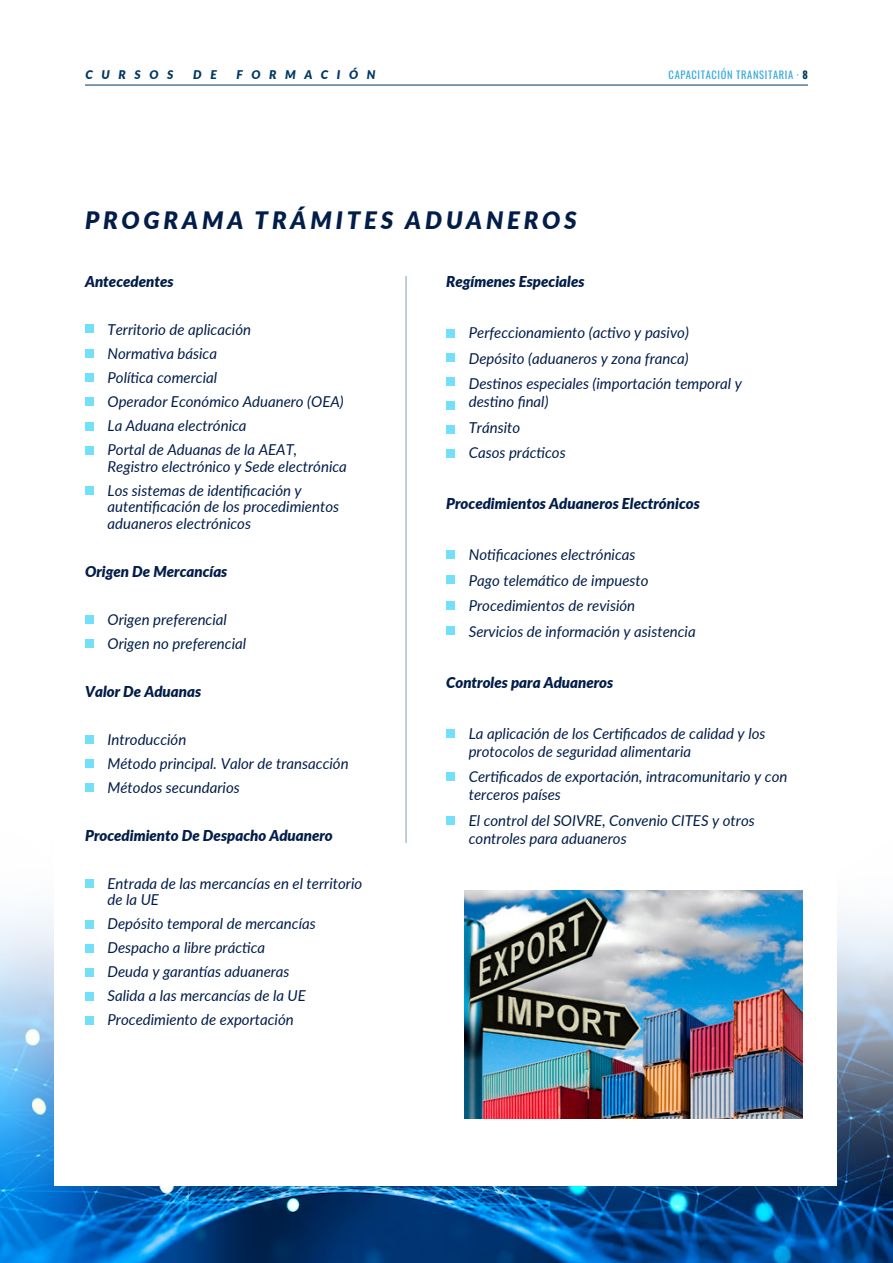
<style>
.page{position:relative;width:893px;height:1263px;background:#fff}
.page>*{position:absolute;margin:0;border:0;box-sizing:border-box;transform-origin:0 0}
.t1{font:italic 900 24px "Lato";letter-spacing:.16em;color:#021d49}
.t2{font:italic 15px/24px "Lato";color:#021d49}
.t3{font:italic 900 15px "Lato";color:#021d49}
.t4{font:italic 900 12px "Lato";letter-spacing:.72em;color:#003764}
.t5{font:10.5px "Oswald";letter-spacing:.06em;color:#39a7de}
.s1{font-weight:700;color:#003764}
</style>
<div class="page">
<img style="left:0;top:1208px;width:893px;height:55px">
<img style="left:0;top:912px;width:893px;height:296px">
<div style="left:54px;top:139px;width:783px;height:1046px;background:#fff"></div>
<img style="left:464px;top:890px;width:339px;height:229px">
<hr style="left:406px;top:276px;width:1px;height:567px;background:#003764">
<div style="left:86px;top:325px;width:8px;height:8px;background:#71e0f8"></div>
<div style="left:86px;top:349px;width:8px;height:8px;background:#71e0f8"></div>
<div style="left:86px;top:373px;width:8px;height:9px;background:#71e0f8"></div>
<div style="left:86px;top:615px;width:8px;height:8px;background:#71e0f8"></div>
<div style="left:86px;top:639px;width:8px;height:8px;background:#71e0f8"></div>
<div style="left:86px;top:735px;width:8px;height:8px;background:#71e0f8"></div>
<div style="left:86px;top:759px;width:8px;height:8px;background:#71e0f8"></div>
<div style="left:86px;top:783px;width:8px;height:8px;background:#71e0f8"></div>
<div style="left:86px;top:879px;width:8px;height:9px;background:#71e0f8"></div>
<div style="left:86px;top:920px;width:8px;height:8px;background:#71e0f8"></div>
<div style="left:86px;top:944px;width:8px;height:8px;background:#71e0f8"></div>
<div style="left:86px;top:968px;width:8px;height:8px;background:#71e0f8"></div>
<div style="left:86px;top:992px;width:8px;height:8px;background:#71e0f8"></div>
<div style="left:86px;top:1016px;width:8px;height:8px;background:#71e0f8"></div>
<div style="left:86px;top:397px;width:8px;height:9px;background:#71e0f8"></div>
<div style="left:86px;top:422px;width:8px;height:8px;background:#71e0f8"></div>
<div style="left:446px;top:329px;width:9px;height:9px;background:#71e0f8"></div>
<div style="left:446px;top:353px;width:9px;height:9px;background:#71e0f8"></div>
<div style="left:446px;top:377px;width:9px;height:8px;background:#71e0f8"></div>
<div style="left:446px;top:401px;width:9px;height:8px;background:#71e0f8"></div>
<div style="left:446px;top:425px;width:9px;height:8px;background:#71e0f8"></div>
<div style="left:446px;top:449px;width:9px;height:8px;background:#71e0f8"></div>
<div style="left:446px;top:550px;width:9px;height:9px;background:#71e0f8"></div>
<div style="left:446px;top:576px;width:9px;height:8px;background:#71e0f8"></div>
<div style="left:446px;top:601px;width:9px;height:8px;background:#71e0f8"></div>
<div style="left:446px;top:626px;width:9px;height:9px;background:#71e0f8"></div>
<div style="left:446px;top:729px;width:9px;height:9px;background:#71e0f8"></div>
<div style="left:446px;top:773px;width:9px;height:8px;background:#71e0f8"></div>
<div style="left:446px;top:816px;width:9px;height:8px;background:#71e0f8"></div>
<div style="left:86px;top:446px;width:8px;height:9px;background:#71e0f8"></div>
<div style="left:86px;top:486px;width:8px;height:9px;background:#71e0f8"></div>
<hr style="left:85px;top:85px;width:723px;height:1px;background:#003764">
<p class="t4" style="left:86px;top:65px;width:89px">CURSOS</p>
<p class="t4" style="left:193px;top:65px;width:25px">D E</p>
<p class="t4" style="left:237px;top:65px;width:141px">FORMACIÓN</p>
<p class="t5" style="left:669px;top:65px;width:141px">CAPACITACIÓN TRANSITARIA · <span class="s1">8</span></p>
<h1 class="t1" style="left:85px;top:203px;width:493px">PROGRAMA TRÁMITES ADUANEROS</h1>
<p class="t3" style="left:85px;top:270px;width:90px">Antecedentes</p>
<p class="t2" style="left:108px;top:317px;width:238px">Territorio de aplicación<br>Normativa básica<br>Política comercial<br>Operador Económico Aduanero (OEA)<br>La Aduana electrónica<br>Portal de Aduanas de la AEAT,</p>
<p class="t2" style="left:108px;top:454px;width:241px">Registro electrónico y Sede electrónica<br>Los sistemas de identificación y</p>
<p class="t2" style="left:108px;top:498px;width:233px;line-height:16.5px">autentificación de los procedimientos aduaneros electrónicos</p>
<p class="t3" style="left:85px;top:560px;width:144px">Origen De Mercancías</p>
<p class="t2" style="left:108px;top:607px;width:140px">Origen preferencial<br>Origen no preferencial</p>
<p class="t3" style="left:85px;top:680px;width:118px">Valor De Aduanas</p>
<p class="t2" style="left:108px;top:727px;width:243px">Introducción<br>Método principal. Valor de transacción<br>Métodos secundarios</p>
<p class="t3" style="left:85px;top:824px;width:249px">Procedimiento De Despacho Aduanero</p>
<p class="t2" style="left:108px;top:874px;width:256px;line-height:16.5px">Entrada de las mercancías en el territorio de la UE</p>
<p class="t2" style="left:108px;top:911px;width:210px">Depósito temporal de mercancías<br>Despacho a libre práctica<br>Deuda y garantías aduaneras<br>Salida a las mercancías de la UE<br>Procedimiento de exportación</p>
<p class="t3" style="left:446px;top:270px;width:140px">Regímenes Especiales</p>
<p class="t2" style="left:469px;top:319px;width:275px;line-height:25.5px">Perfeccionamiento (activo y pasivo)<br>Depósito (aduaneros y zona franca)<br>Destinos especiales (importación temporal y</p>
<p class="t2" style="left:469px;top:388px;width:99px;line-height:25.5px">destino final)<br>Tránsito<br>Casos prácticos</p>
<p class="t3" style="left:446px;top:492px;width:255px">Procedimientos Aduaneros Electrónicos</p>
<p class="t2" style="left:469px;top:541px;width:228px;line-height:25.5px">Notificaciones electrónicas<br>Pago telemático de impuesto<br>Procedimientos de revisión<br>Servicios de información y asistencia</p>
<p class="t3" style="left:446px;top:671px;width:169px">Controles para Aduaneros</p>
<p class="t2" style="left:469px;top:724px;width:298px;line-height:18px">La aplicación de los Certificados de calidad y los protocolos de seguridad alimentaria</p>
<p class="t2" style="left:469px;top:767px;width:320px;line-height:18px">Certificados de exportación, intracomunitario y con terceros países</p>
<p class="t2" style="left:469px;top:811px;width:288px;line-height:18px">El control del SOIVRE, Convenio CITES y otros controles para aduaneros</p>
</div>
